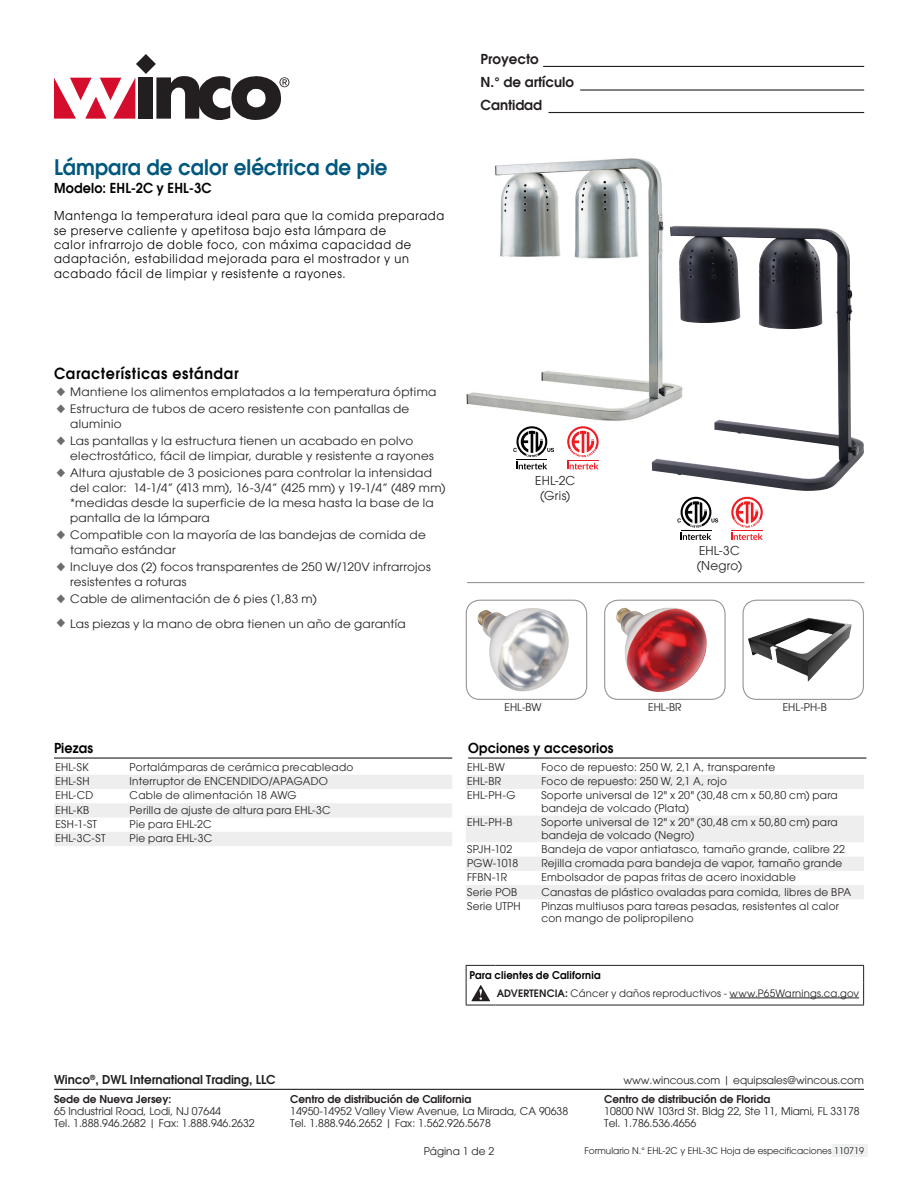
<style>
.page{position:relative;width:918px;height:1188px;background:#fff}
.page>*{position:absolute;margin:0;border:0;box-sizing:border-box;transform-origin:0 0}
.t1{font:600 21px "Avant Garde";letter-spacing:.005em;color:#00577d;scale:.95 1}
.TABLE_TITLE_SMALL{font:600 15px "Avant Garde";letter-spacing:.05em;color:#000;scale:.95 1}
.TITLE_Small{font:600 13.5px "Avant Garde";letter-spacing:.01em;color:#000;scale:.95 1}
.t2{font:600 13.5px/22.8px "Avant Garde";color:#231f20}
.Description{font:12px/14.4px "Avant Garde";letter-spacing:.065em;color:#000;scale:.95 1}
.t3{font:600 12px "Avant Garde";color:#231f20}
.ITEM_NUMBERS_CENTERE{font:12px "Avant Garde";letter-spacing:.02em;color:#231f20}
.t4{font:11.4px/15px "Avant Garde";letter-spacing:.025em;color:#231f20;scale:1.05 1}
.TABLE__BODY_COPY{font:10.5px/12.3px "Avant Garde";letter-spacing:.025em;color:#231f20}
.TABLE__BODY_COPY-2{font:10.5px/12px "Avant Garde";color:#231f20}
.t5{font:600 10.5px "Avant Garde";color:#231f20}
.TITLE_Small-2{font:600 10.5px "Avant Garde";letter-spacing:.02em;color:#000;scale:.95 1}
.TABLE__BODY_COPY-3{font:10.05px "Avant Garde";letter-spacing:.02em;color:#231f20}
.t6{font:9px "Avant Garde";color:#231f20}
.s1{color:#6c6d70}
.s2{font-weight:600}
</style>
<div class="page">
<div style="left:832px;top:1144px;width:35px;height:13px;background:#f0f1f1"></div>
<hr style="left:54px;top:1089px;width:810px;height:1px;background:#231f20">
<hr style="left:543px;top:66px;width:321px;height:1px;background:#231f20">
<hr style="left:580px;top:89px;width:284px;height:2px;background:#231f20">
<hr style="left:548px;top:112px;width:316px;height:1px;background:#231f20">
<svg style="left:54px;top:54px;width:235px;height:66px"></svg>
<hr style="left:467px;top:582px;width:397px;height:1px;background:#939598">
<img style="left:466px;top:158px;width:212px;height:263px">
<img style="left:652px;top:226px;width:195px;height:265px">
<hr style="left:54px;top:757px;width:398px;height:2px;background:#231f20">
<hr style="left:468px;top:757px;width:398px;height:2px;background:#231f20">
<svg style="left:54px;top:775px;width:398px;height:71px"></svg>
<svg style="left:466px;top:775px;width:398px;height:124px;fill:#eeeeef"></svg>
<svg style="left:513px;top:426px;width:41px;height:43px"></svg>
<svg style="left:677px;top:497px;width:41px;height:43px"></svg>
<svg style="left:567px;top:426px;width:32px;height:43px"></svg>
<svg style="left:731px;top:497px;width:32px;height:43px"></svg>
<img style="left:477px;top:608px;width:92px;height:84px">
<div style="left:466px;top:600px;width:121px;height:100px;border:1px solid #939598;border-radius:14px"></div>
<img style="left:616px;top:608px;width:91px;height:84px">
<div style="left:604px;top:600px;width:122px;height:100px;border:1px solid #939598;border-radius:14px"></div>
<img style="left:748px;top:618px;width:104px;height:64px">
<div style="left:742px;top:600px;width:122px;height:100px;border:1px solid #939598;border-radius:14px"></div>
<hr style="left:495px;top:965px;width:369px;height:1px;background:#231f20">
<hr style="left:495px;top:1005px;width:369px;height:1px;background:#231f20">
<svg style="left:863px;top:966px;width:1px;height:39px"></svg>
<svg style="left:466px;top:965px;width:29px;height:41px"></svg>
<hr style="left:730px;top:998px;width:129px;height:1px;background:#231f20">
<p class="t1" style="left:54px;top:153px;width:353px">Lámpara de calor eléctrica de pie</p>
<p class="TITLE_Small" style="left:54px;top:179px;width:167px">Modelo: EHL-2C y EHL-3C</p>
<p class="Description" style="left:54px;top:209px;width:412px">Mantenga la temperatura ideal para que la comida preparada se preserve caliente y apetitosa bajo esta lámpara de<br>calor infrarrojo de doble foco, con máxima capacidad de adaptación, estabilidad mejorada para el mostrador y un acabado fácil de limpiar y resistente a rayones.</p>
<p class="TABLE_TITLE_SMALL" style="left:54px;top:364px;width:196px">Características estándar</p>
<p class="t4" style="left:54px;top:385px;width:366px"><span class="s1">♦</span> Mantiene los alimentos emplatados a la temperatura óptima</p>
<p class="t4" style="left:70px;top:402px;width:325px;text-indent:-16px"><span class="s1">♦</span> Estructura de tubos de acero resistente con pantallas de aluminio</p>
<p class="t4" style="left:70px;top:434px;width:348px;text-indent:-16px"><span class="s1">♦</span> Las pantallas y la estructura tienen un acabado en polvo electrostático, fácil de limpiar, durable y resistente a rayones</p>
<p class="t4" style="left:70px;top:466px;width:359px;text-indent:-16px"><span class="s1">♦</span> Altura ajustable de 3 posiciones para controlar la intensidad del calor: 14-1/4” (413 mm), 16-3/4” (425 mm) y 19-1/4” (489 mm) *medidas desde la superficie de la mesa hasta la base de la pantalla de la lámpara</p>
<p class="t4" style="left:70px;top:528px;width:340px;text-indent:-16px"><span class="s1">♦</span> Compatible con la mayoría de las bandejas de comida de tamaño estándar</p>
<p class="t4" style="left:70px;top:560px;width:345px;text-indent:-16px"><span class="s1">♦</span> Incluye dos (2) focos transparentes de 250 W/120V infrarrojos resistentes a roturas</p>
<p class="t4" style="left:54px;top:592px;width:252px"><span class="s1">♦</span> Cable de alimentación de 6 pies (1,83 m)</p>
<p class="t4" style="left:54px;top:617px;width:337px"><span class="s1">♦</span> Las piezas y la mano de obra tienen un año de garantía</p>
<p class="t2" style="left:481px;top:48px;width:95px">Proyecto<br>N.° de artículo<br>Cantidad</p>
<p class="ITEM_NUMBERS_CENTERE" style="left:535px;top:473px;width:42px">EHL-2C</p>
<p class="ITEM_NUMBERS_CENTERE" style="left:540px;top:488px;width:32px">(Gris)</p>
<p class="ITEM_NUMBERS_CENTERE" style="left:699px;top:544px;width:42px">EHL-3C</p>
<p class="ITEM_NUMBERS_CENTERE" style="left:697px;top:559px;width:47px">(Negro)</p>
<p class="TABLE__BODY_COPY" style="left:505px;top:701px;width:39px">EHL-BW</p>
<p class="TABLE__BODY_COPY" style="left:648px;top:701px;width:35px">EHL-BR</p>
<p class="TABLE__BODY_COPY" style="left:783px;top:701px;width:46px">EHL-PH-B</p>
<p class="TITLE_Small" style="left:54px;top:739px;width:43px">Piezas</p>
<p class="TITLE_Small" style="left:468px;top:739px;width:154px">Opciones y accesorios</p>
<p class="TABLE__BODY_COPY" style="left:55px;top:761px;width:35px">EHL-SK</p>
<p class="TABLE__BODY_COPY" style="left:130px;top:761px;width:225px">Portalámparas de cerámica precableado</p>
<p class="TABLE__BODY_COPY" style="left:55px;top:775px;width:36px">EHL-SH</p>
<p class="TABLE__BODY_COPY" style="left:130px;top:775px;width:200px">Interruptor de ENCENDIDO/APAGADO</p>
<p class="TABLE__BODY_COPY" style="left:55px;top:790px;width:40px">EHL-CD</p>
<p class="TABLE__BODY_COPY" style="left:130px;top:790px;width:169px">Cable de alimentación 18 AWG</p>
<p class="TABLE__BODY_COPY" style="left:55px;top:804px;width:35px">EHL-KB</p>
<p class="TABLE__BODY_COPY" style="left:130px;top:804px;width:202px">Perilla de ajuste de altura para EHL-3C</p>
<p class="TABLE__BODY_COPY" style="left:55px;top:818px;width:43px">ESH-1-ST</p>
<p class="TABLE__BODY_COPY" style="left:130px;top:818px;width:84px">Pie para EHL-2C</p>
<p class="TABLE__BODY_COPY" style="left:55px;top:832px;width:52px">EHL-3C-ST</p>
<p class="TABLE__BODY_COPY" style="left:130px;top:832px;width:84px">Pie para EHL-3C</p>
<p class="TABLE__BODY_COPY" style="left:467px;top:761px;width:39px">EHL-BW</p>
<p class="TABLE__BODY_COPY" style="left:541px;top:761px;width:235px">Foco de repuesto: 250 W, 2,1 A, transparente</p>
<p class="TABLE__BODY_COPY" style="left:467px;top:775px;width:36px">EHL-BR</p>
<p class="TABLE__BODY_COPY" style="left:541px;top:775px;width:187px">Foco de repuesto: 250 W, 2,1 A, rojo</p>
<p class="TABLE__BODY_COPY" style="left:467px;top:790px;width:50px">EHL-PH-G</p>
<p class="TABLE__BODY_COPY" style="left:541px;top:790px;width:298px">Soporte universal de 12" x 20" (30,48 cm x 50,80 cm) para bandeja de volcado (Plata)</p>
<p class="TABLE__BODY_COPY" style="left:467px;top:816px;width:47px">EHL-PH-B</p>
<p class="TABLE__BODY_COPY" style="left:541px;top:816px;width:298px">Soporte universal de 12" x 20" (30,48 cm x 50,80 cm) para bandeja de volcado (Negro)</p>
<p class="TABLE__BODY_COPY" style="left:467px;top:843px;width:47px">SPJH-102</p>
<p class="TABLE__BODY_COPY" style="left:541px;top:843px;width:305px">Bandeja de vapor antiatasco, tamaño grande, calibre 22</p>
<p class="TABLE__BODY_COPY" style="left:467px;top:857px;width:53px">PGW-1018</p>
<p class="TABLE__BODY_COPY" style="left:541px;top:857px;width:303px">Rejilla cromada para bandeja de vapor, tamaño grande</p>
<p class="TABLE__BODY_COPY" style="left:467px;top:871px;width:41px">FFBN-1R</p>
<p class="TABLE__BODY_COPY" style="left:541px;top:871px;width:256px">Embolsador de papas fritas de acero inoxidable</p>
<p class="TABLE__BODY_COPY" style="left:467px;top:886px;width:52px">Serie POB</p>
<p class="TABLE__BODY_COPY" style="left:541px;top:886px;width:311px">Canastas de plástico ovaladas para comida, libres de BPA</p>
<p class="TABLE__BODY_COPY" style="left:467px;top:900px;width:55px">Serie UTPH</p>
<p class="TABLE__BODY_COPY" style="left:541px;top:900px;width:299px">Pinzas multiusos para tareas pesadas, resistentes al calor</p>
<p class="TABLE__BODY_COPY" style="left:541px;top:912px;width:154px">con mango de polipropileno</p>
<p class="TITLE_Small-2" style="left:469px;top:968px;width:140px">Para clientes de California</p>
<p class="TABLE__BODY_COPY-3" style="left:497px;top:987px;width:364px"><span class="s2">ADVERTENCIA:</span> Cáncer y daños reproductivos - www.P65Warnings.ca.gov</p>
<p class="t3" style="left:54px;top:1071px;width:223px">Winco<sup>®</sup>, DWL International Trading, LLC</p>
<p class="t5" style="left:54px;top:1093px;width:119px">Sede de Nueva Jersey:</p>
<p class="TABLE__BODY_COPY-2" style="left:54px;top:1105px;width:202px">65 Industrial Road, Lodi, NJ 07644<br>Tel. 1.888.946.2682 | Fax: 1.888.946.2632</p>
<p class="t5" style="left:290px;top:1093px;width:183px">Centro de distribución de California</p>
<p class="TABLE__BODY_COPY-2" style="left:290px;top:1105px;width:279px">14950-14952 Valley View Avenue, La Mirada, CA 90638<br>Tel. 1.888.946.2652 | Fax: 1.562.926.5678</p>
<p class="TABLE__BODY_COPY-2" style="left:623px;top:1074px;width:242px">www.wincous.com | equipsales@wincous.com</p>
<p class="t5" style="left:604px;top:1093px;width:168px">Centro de distribución de Florida</p>
<p class="TABLE__BODY_COPY-2" style="left:604px;top:1105px;width:257px">10800 NW 103rd St. Bldg 22, Ste 11, Miami, FL 33178<br>Tel. 1.786.536.4656</p>
<p class="TABLE__BODY_COPY-2" style="left:424px;top:1146px;width:72px">Página 1 de 2</p>
<p class="t6" style="left:585px;top:1146px;width:281px">Formulario N.° EHL-2C y EHL-3C Hoja de especificaciones 110719</p>
</div>
